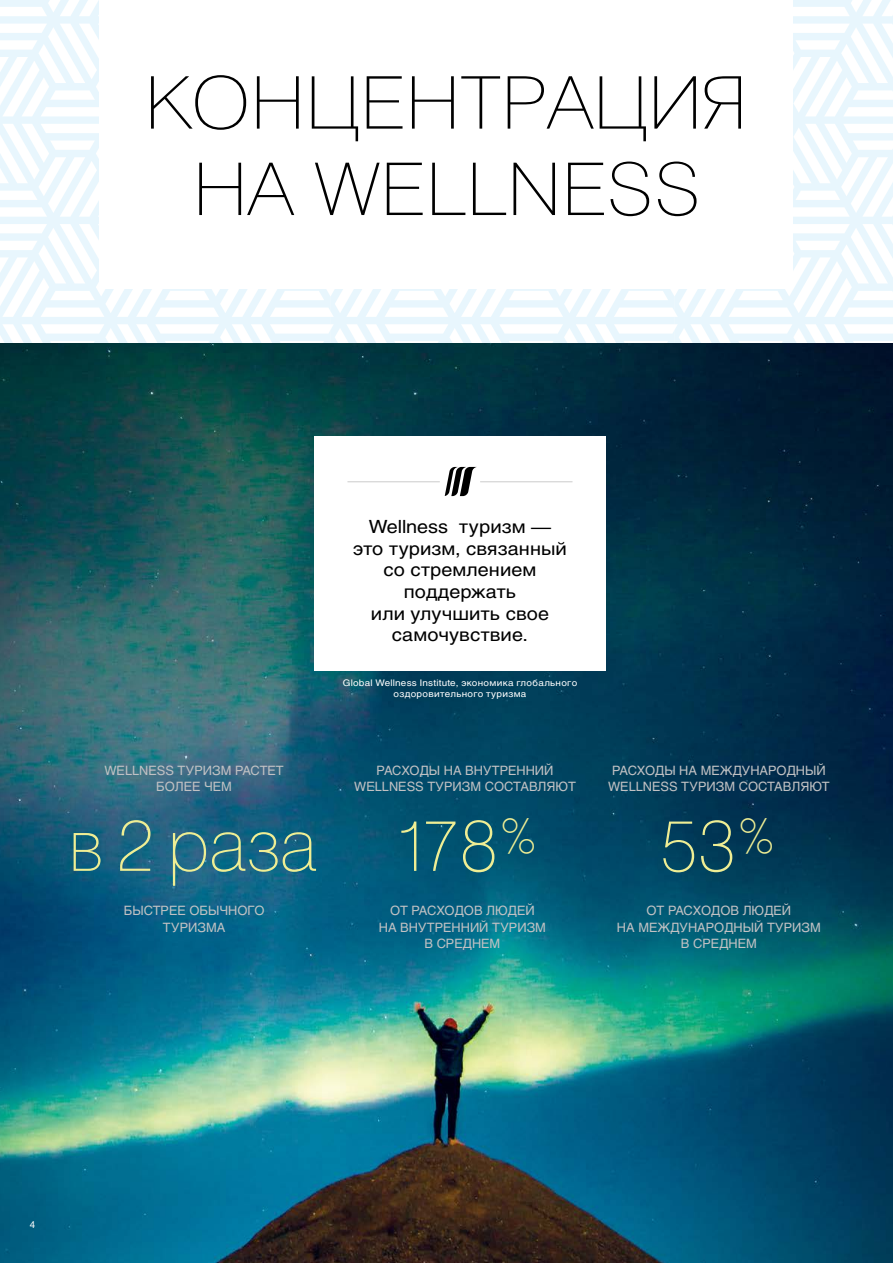
<style>
.page{position:relative;width:893px;height:1263px;background:#fff}
.page>*{position:absolute;margin:0;border:0;box-sizing:border-box;transform-origin:0 0}
.t1{font:72px/86.4px "Helios Thin C";color:#000;text-align:center;scale:1.1 1}
.t2{font:72px "Helios Thin C";color:#efee94}
.t3{font:18px/21.6px "Helios C";letter-spacing:.005em;color:#000;text-align:center;scale:1.1 1}
.t4{font:12.75px/16.5px "Helios C";color:#c1c1c3;text-align:center}
.t5{font:9.6px "Helios C";color:#fff}
.t6{font:9px/10.8px "Helios C";letter-spacing:.025em;color:#fff;text-align:center;scale:1.1 1}
</style>
<div class="page">
<svg style="left:674px;top:0;width:219px;height:343px;fill:#edf8fd"></svg>
<svg style="left:0;top:0;width:330px;height:343px;fill:#eef8fd"></svg>
<svg style="left:330px;top:289px;width:344px;height:54px;fill:#ecf8fd"></svg>
<img style="left:0;top:343px;width:893px;height:920px">
<div style="left:100px;top:0;width:693px;height:289px;background:#fff"></div>
<div style="left:314px;top:436px;width:292px;height:235px;background:#fff"></div>
<hr style="left:480px;top:481px;width:93px;height:1px;background:#000">
<hr style="left:347px;top:481px;width:93px;height:1px;background:#000">
<svg style="left:445px;top:467px;width:32px;height:29px"></svg>
<h1 class="t1" style="left:145px;top:61px;width:550px">КОНЦЕНТРАЦИЯ<br>НА WELLNESS</h1>
<p class="t4" style="left:104px;top:762px;width:181px">WELLNESS ТУРИЗМ РАСТЕТ<br>БОЛЕЕ ЧЕМ</p>
<h1 class="t2" style="left:69px;top:804px;width:249px">в 2 раза</h1>
<p class="t4" style="left:124px;top:902px;width:142px">БЫСТРЕЕ ОБЫЧНОГО<br>ТУРИЗМА</p>
<h2 class="t3" style="left:353px;top:516px;width:196px">Wellness туризм — это туризм, связанный со стремлением поддержать<br>или улучшить свое самочувствие.</h2>
<p class="t6" style="left:343px;top:677px;width:215px">Global Wellness Institute, экономика глобального оздоровительного туризма</p>
<p class="t4" style="left:354px;top:762px;width:223px">РАСХОДЫ НА ВНУТРЕННИЙ<br>WELLNESS ТУРИЗМ СОСТАВЛЯЮТ</p>
<h1 class="t2" style="left:394px;top:804px;width:143px">178<sup>%</sup></h1>
<p class="t4" style="left:379px;top:902px;width:169px">ОТ РАСХОДОВ ЛЮДЕЙ<br>НА ВНУТРЕННИЙ ТУРИЗМ<br>В СРЕДНЕМ</p>
<p class="t4" style="left:608px;top:762px;width:223px">РАСХОДЫ НА МЕЖДУНАРОДНЫЙ<br>WELLNESS ТУРИЗМ СОСТАВЛЯЮТ</p>
<h1 class="t2" style="left:660px;top:804px;width:116px">53<sup>%</sup></h1>
<p class="t4" style="left:617px;top:902px;width:205px">ОТ РАСХОДОВ ЛЮДЕЙ<br>НА МЕЖДУНАРОДНЫЙ ТУРИЗМ<br>В СРЕДНЕМ</p>
<p class="t5" style="left:30px;top:1218px;width:7px">4</p>
</div>
